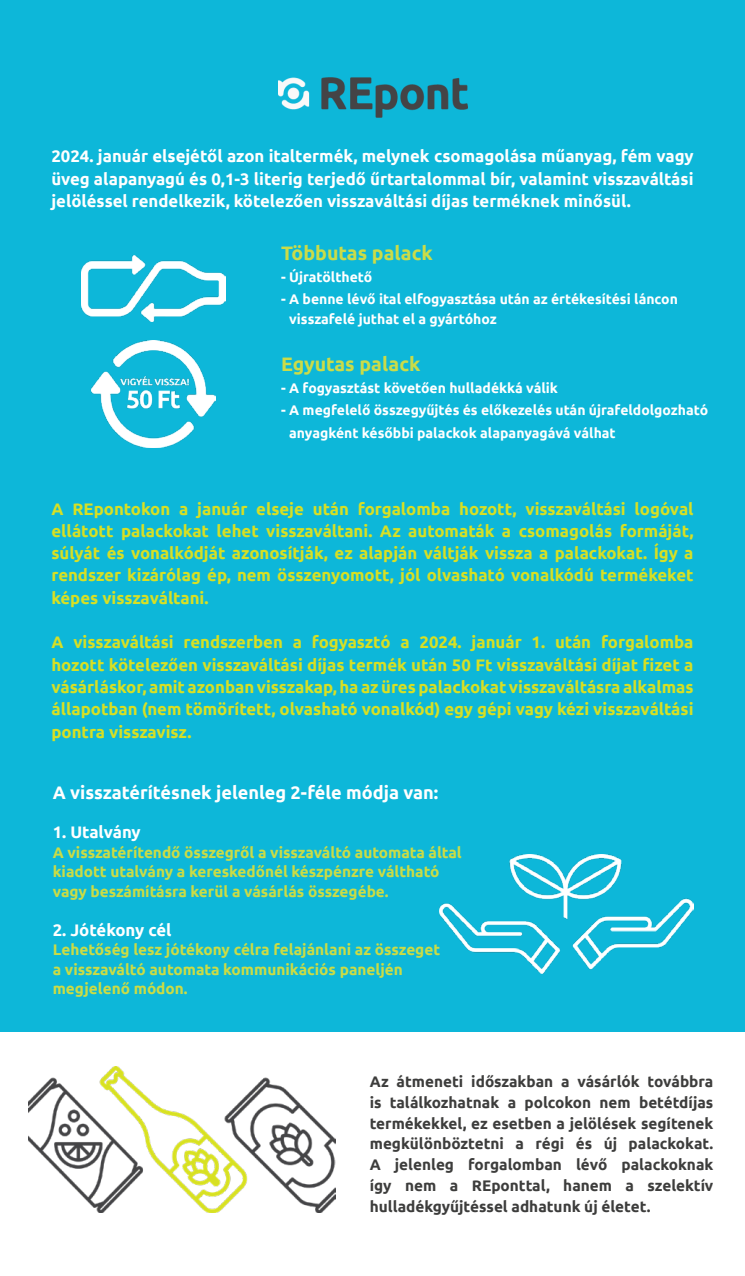
<style>
.page{position:relative;width:745px;height:1276px;background:#fff}
.page>*{position:absolute;margin:0;border:0;box-sizing:border-box;transform-origin:0 0}
.t1{font:700 19.5px "Ubuntu";color:#cbdc48}
.t2{font:700 18.15px "Ubuntu";color:#fff}
.t3{font:700 16.8px/22.4px "Ubuntu";color:#d7e024;text-align:justify}
.t4{font:700 16.8px/22.4px "Ubuntu";color:#fff;text-align:justify}
.t5{font:700 15.3px/20.9px "Ubuntu";color:#3d3d3c;text-align:justify}
.t6{font:700 15.3px/19.5px "Ubuntu";color:#cbdc45}
.t7{font:700 13.95px/19.5px "Ubuntu";color:#fff}
</style>
<div class="page">
<div style="left:0;top:0;width:744px;height:1031px;background:#0db7d9"></div>
<img style="left:91px;top:340px;width:124px;height:107px">
<img style="left:279px;top:77px;width:188px;height:40px">
<img style="left:81px;top:255px;width:145px;height:66px">
<img style="left:439px;top:855px;width:254px;height:119px">
<img style="left:28px;top:1066px;width:307px;height:146px">
<p class="t4" style="left:51px;top:145px;width:643px">2024. január elsejétől azon italtermék, melynek csomagolása műanyag, fém vagy üveg alapanyagú és 0,1-3 literig terjedő űrtartalommal bír, valamint visszaváltási jelöléssel rendelkezik, kötelezően visszaváltási díjas terméknek minősül.</p>
<p class="t1" style="left:281px;top:241px;width:153px">Többutas palack</p>
<p class="t7" style="left:281px;top:267px;width:93px">- Újratölthető</p>
<p class="t7" style="left:289px;top:289px;width:390px;text-indent:-8px">- A benne lévő ital elfogyasztása után az értékesítési láncon visszafelé juthat el a gyártóhoz</p>
<p class="t1" style="left:281px;top:352px;width:141px">Egyutas palack</p>
<p class="t7" style="left:281px;top:378px;width:278px">- A fogyasztást követően hulladékká válik</p>
<p class="t7" style="left:289px;top:399px;width:420px;line-height:22.4px;text-indent:-8px">- A megfelelő összegyűjtés és előkezelés után újrafeldolgozható anyagként későbbi palackok alapanyagává válhat</p>
<p class="t3" style="left:51px;top:497px;width:643px">A REpontokon a január elseje után forgalomba hozott, visszaváltási logóval ellátott palackokat lehet visszaváltani. Az automaták a csomagolás formáját, súlyát és vonalkódját azonosítják, ez alapján váltják vissza a palackokat. Így a rendszer kizárólag ép, nem összenyomott, jól olvasható vonalkódú termékeket képes visszaváltani.</p>
<p class="t3" style="left:51px;top:631px;width:643px">A visszaváltási rendszerben a fogyasztó a 2024. január 1. után forgalomba hozott kötelezően visszaváltási díjas termék után 50 Ft visszaváltási díjat fizet a vásárláskor, amit azonban visszakap, ha az üres palackokat visszaváltásra alkalmas állapotban (nem tömörített, olvasható vonalkód) egy gépi vagy kézi visszaváltási pontra visszavisz.</p>
<p class="t2" style="left:53px;top:782px;width:387px">A visszatérítésnek jelenleg 2-féle módja van:</p>
<p class="t4" style="left:53px;top:820px;width:89px">1. Utalvány</p>
<p class="t6" style="left:53px;top:842px;width:410px">A visszatérítendő összegről a visszaváltó automata által kiadott utalvány a kereskedőnél készpénzre váltható vagy beszámításra kerül a vásárlás összegébe.</p>
<p class="t4" style="left:53px;top:918px;width:120px">2. Jótékony cél</p>
<p class="t6" style="left:53px;top:939px;width:389px">Lehetőség lesz jótékony célra felajánlani az összeget a visszaváltó automata kommunikációs paneljén megjelenő módon.</p>
<p class="t5" style="left:369px;top:1070px;width:345px">Az átmeneti időszakban a vásárlók továbbra is találkozhatnak a polcokon nem betétdíjas termékekkel, ez esetben a jelölések segítenek megkülönböztetni a régi és új palackokat.<br>A jelenleg forgalomban lévő palackoknak így nem a REponttal, hanem a szelektív hulladékgyűjtéssel adhatunk új életet.</p>
</div>
